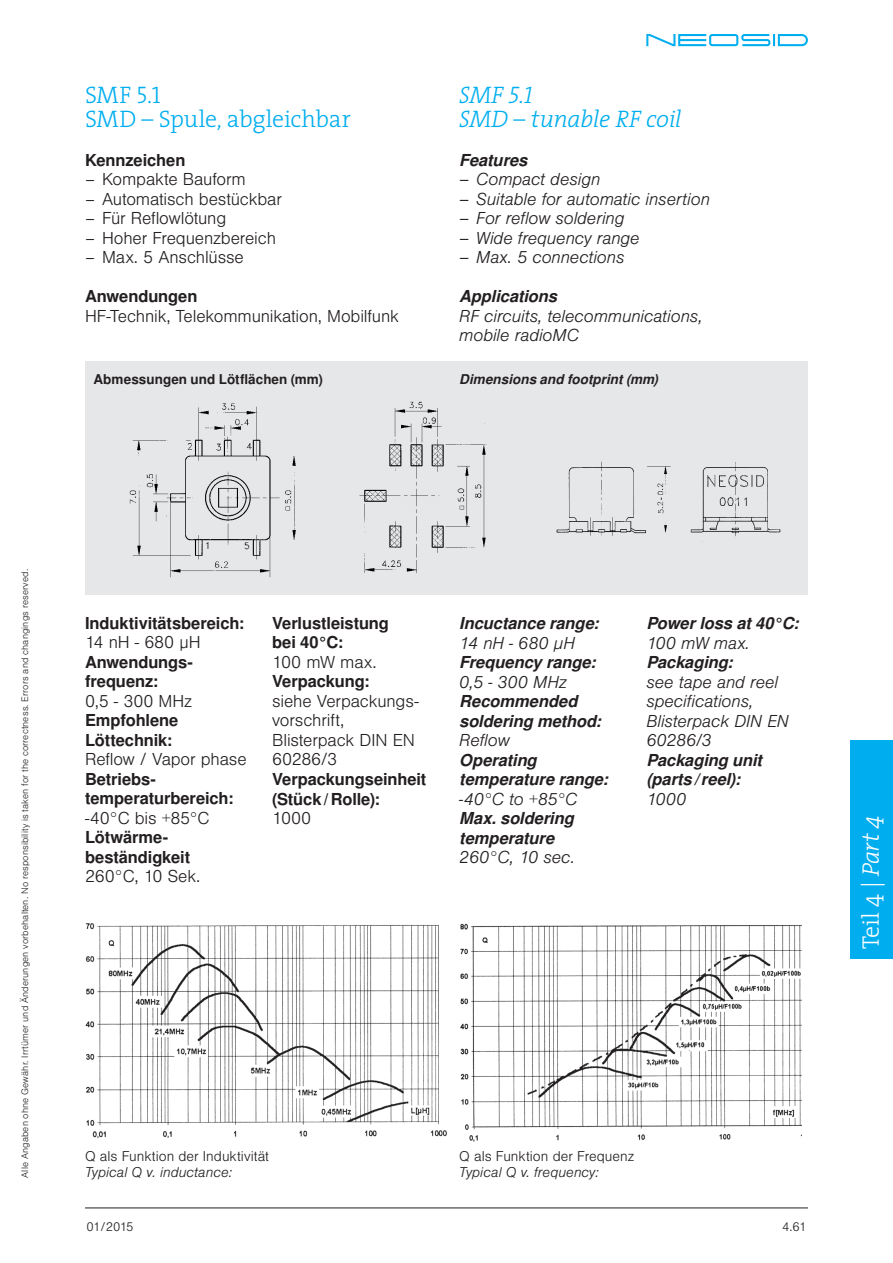
<style>
.page{position:relative;width:893px;height:1263px;background:#fff}
.page>*{position:absolute;margin:0;border:0;box-sizing:border-box;transform-origin:0 0}
.t1{font:300 24px "The Serif";letter-spacing:-.015em;color:#00aeef}
.t2{font:italic 300 24px "The Serif";letter-spacing:-.015em;color:#00aeef}
.t3{font:300 24px "The Serif";color:#fff}
.t4{font:24px "The Serif Light Caps";color:#00aeef}
.t5{font:italic 24px "The Serif Light Caps";color:#00aeef}
.t6{font:italic 300 16.5px/19.5px "Nimbus San LOT";letter-spacing:-.01em;color:#231f20}
.t7{font:300 16.5px/19.5px "Nimbus San LOT";letter-spacing:-.01em;color:#231f20}
.t8{font:700 16.5px/19.5px "Nimbus San LOT";letter-spacing:-.005em;color:#231f20}
.t9{font:italic 700 16.5px/19.5px "Nimbus San LOT";letter-spacing:-.005em;color:#231f20}
.t10{font:300 13.5px "Nimbus San LOT";color:#231f20}
.t11{font:italic 300 13.5px "Nimbus San LOT";color:#231f20}
.t12{font:700 13.5px "Nimbus San LOT";letter-spacing:.005em;color:#231f20}
.t13{font:italic 700 13.5px "Nimbus San LOT";color:#231f20}
.t14{font:300 12px "Nimbus San LOT";letter-spacing:-.055em;color:#231f20}
.t15{font:300 9px "Nimbus San LOT";letter-spacing:.015em;color:#231f20}
.s1{font-style:italic}
</style>
<div class="page">
<svg style="left:646px;top:34px;width:162px;height:12px"></svg>
<hr style="left:85px;top:1208px;width:723px;height:1px;background:#231f20">
<div style="left:850px;top:740px;width:43px;height:218px;background:#00aeef"></div>
<div style="left:85px;top:361px;width:723px;height:234px;background:#e6e7e9"></div>
<img style="left:129px;top:403px;width:167px;height:175px">
<img style="left:359px;top:401px;width:128px;height:173px">
<img style="left:85px;top:923px;width:362px;height:216px">
<img style="left:460px;top:923px;width:341px;height:219px">
<img style="left:556px;top:461px;width:225px;height:81px">
<h1 class="t4" style="left:85px;top:75px;width:77px">SMF 5.1</h1>
<h1 class="t1" style="left:85px;top:99px;width:268px">SMD – Spule, abgleichbar</h1>
<p class="t8" style="left:85px;top:151px;width:102px">Kennzeichen</p>
<p class="t7" style="left:85px;top:170px;width:162px">– Kompakte Bauform</p>
<p class="t7" style="left:85px;top:189px;width:198px">– Automatisch bestückbar</p>
<p class="t7" style="left:85px;top:209px;width:143px">– Für Reflowlötung</p>
<p class="t7" style="left:85px;top:228px;width:193px">– Hoher Frequenzbereich</p>
<p class="t7" style="left:85px;top:248px;width:160px">– Max. 5 Anschlüsse</p>
<p class="t8" style="left:85px;top:287px;width:114px">Anwendungen</p>
<p class="t7" style="left:85px;top:306px;width:315px">HF-Technik, Telekommunikation, Mobilfunk</p>
<h1 class="t5" style="left:459px;top:75px;width:75px">SMF 5.1</h1>
<h1 class="t2" style="left:459px;top:99px;width:224px">SMD – tunable RF coil</h1>
<p class="t9" style="left:459px;top:151px;width:70px">Features</p>
<p class="t6" style="left:459px;top:170px;width:143px">– Compact design</p>
<p class="t6" style="left:459px;top:189px;width:252px">– Suitable for automatic insertion</p>
<p class="t6" style="left:459px;top:209px;width:167px">– For reflow soldering</p>
<p class="t6" style="left:459px;top:228px;width:182px">– Wide frequency range</p>
<p class="t6" style="left:459px;top:248px;width:167px">– Max. 5 connections</p>
<p class="t9" style="left:459px;top:287px;width:99px">Applications</p>
<p class="t6" style="left:459px;top:306px;width:245px">RF circuits, telecommunications, mobile radioMC</p>
<p class="t12" style="left:94px;top:371px;width:231px">Abmessungen und Lötflächen (mm)</p>
<p class="t13" style="left:459px;top:371px;width:200px">Dimensions and footprint (mm)</p>
<p class="t15" style="left:20px;top:1178px;width:610px;rotate:-90deg">Alle Angaben ohne Gewähr. Irrtümer und Änderungen vorbehalten. No responsibility is taken for the correctness. Errors and changings reserved.</p>
<p class="t8" style="left:85px;top:614px;width:161px">Induktivitätsbereich:</p>
<p class="t7" style="left:85px;top:633px;width:117px">14 nH - 680 μH</p>
<p class="t8" style="left:85px;top:653px;width:108px">Anwendungs&shy;frequenz:</p>
<p class="t7" style="left:85px;top:692px;width:108px">0,5 - 300 MHz</p>
<p class="t8" style="left:85px;top:711px;width:95px">Empfohlene<br>Löttechnik:</p>
<p class="t7" style="left:85px;top:750px;width:163px">Reflow / Vapor phase</p>
<p class="t8" style="left:85px;top:770px;width:150px">Betriebs&shy;temperaturbereich:</p>
<p class="t7" style="left:85px;top:809px;width:126px">-40°C bis +85°C</p>
<p class="t8" style="left:85px;top:828px;width:107px">Lötwärme&shy;beständigkeit</p>
<p class="t7" style="left:85px;top:867px;width:117px">260°C, 10 Sek.</p>
<p class="t8" style="left:272px;top:614px;width:118px">Verlustleistung bei 40°C:</p>
<p class="t7" style="left:272px;top:653px;width:106px">100 mW max.</p>
<p class="t8" style="left:272px;top:672px;width:99px">Verpackung:</p>
<p class="t7" style="left:272px;top:692px;width:148px">siehe Verpackungs&shy;vorschrift,<br>Blisterpack DIN EN<br>60286/3</p>
<p class="t8" style="left:272px;top:770px;width:156px">Verpackungseinheit (Stück/Rolle):</p>
<p class="t7" style="left:272px;top:809px;width:41px">1000</p>
<p class="t9" style="left:459px;top:614px;width:141px">Incuctance range:</p>
<p class="t6" style="left:459px;top:633px;width:117px">14 nH - 680 μH</p>
<p class="t9" style="left:459px;top:653px;width:138px">Frequency range:</p>
<p class="t6" style="left:459px;top:672px;width:109px">0,5 - 300 MHz</p>
<p class="t9" style="left:459px;top:692px;width:143px">Recommended soldering method:</p>
<p class="t6" style="left:459px;top:731px;width:52px">Reflow</p>
<p class="t9" style="left:459px;top:751px;width:150px">Operating temperature range:</p>
<p class="t6" style="left:459px;top:789px;width:120px">-40°C to +85°C</p>
<p class="t9" style="left:459px;top:809px;width:116px">Max. soldering temperature</p>
<p class="t6" style="left:459px;top:848px;width:117px">260°C, 10 sec.</p>
<p class="t9" style="left:646px;top:614px;width:154px">Power loss at 40°C:</p>
<p class="t6" style="left:646px;top:633px;width:105px">100 mW max.</p>
<p class="t9" style="left:646px;top:653px;width:88px">Packaging:</p>
<p class="t6" style="left:646px;top:672px;width:144px">see tape and reel specifications,<br>Blisterpack DIN EN<br>60286/3</p>
<p class="t9" style="left:646px;top:751px;width:117px">Packaging unit (parts/reel):</p>
<p class="t6" style="left:646px;top:789px;width:41px">1000</p>
<p class="t10" style="left:85px;top:1148px;width:185px">Q als Funktion der Induktivität</p>
<p class="t11" style="left:85px;top:1164px;width:149px">Typical Q v. inductance:</p>
<p class="t10" style="left:459px;top:1148px;width:176px">Q als Funktion der Frequenz</p>
<p class="t11" style="left:459px;top:1164px;width:141px">Typical Q v. frequency:</p>
<p class="t14" style="left:87px;top:1220px;width:48px">01/2015</p>
<p class="t14" style="left:782px;top:1220px;width:26px">4.61</p>
<h1 class="t3" style="left:851px;top:949px;width:136px;rotate:-90deg">Teil 4 | <span class="s1">Part 4</span></h1>
</div>
